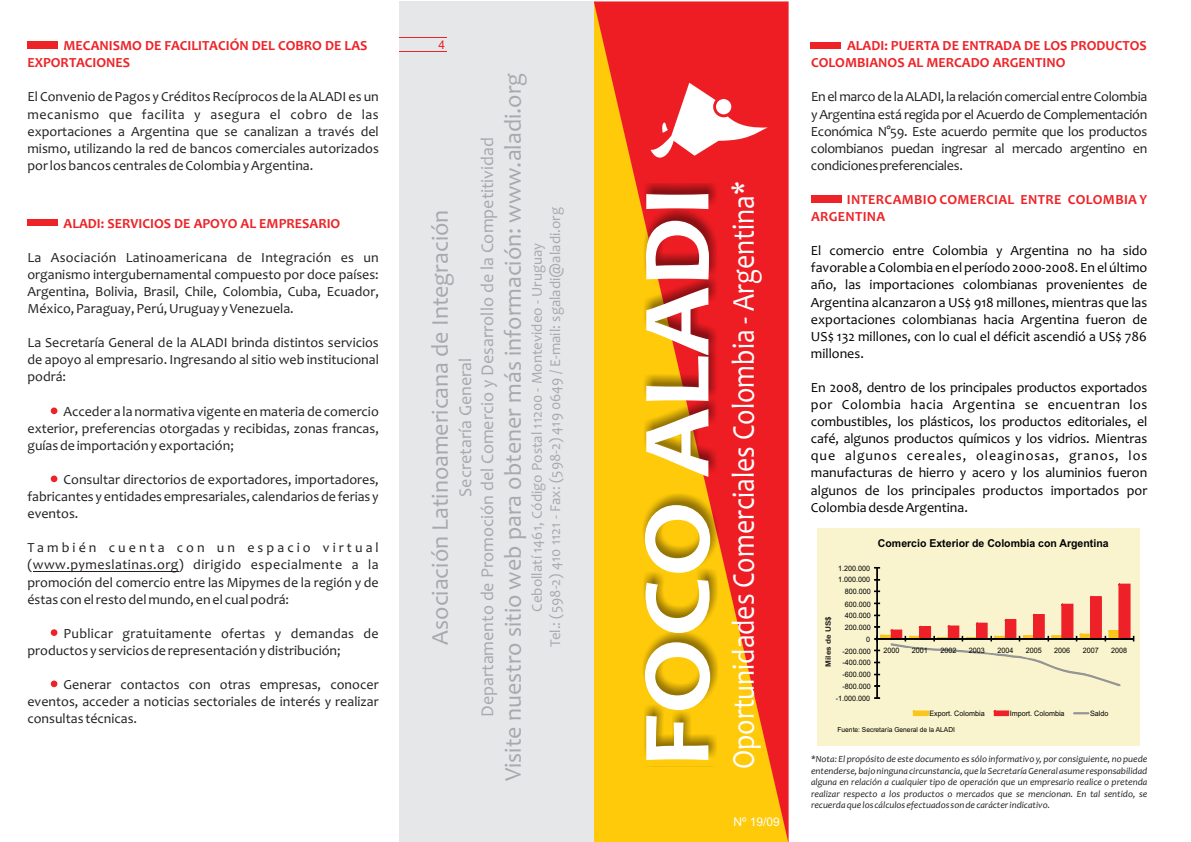
<style>
.page{position:relative;width:1191px;height:842px;background:#fff}
.page>*{position:absolute;margin:0;border:0;box-sizing:border-box;transform-origin:0 0}
.t1{font:700 97.6px "Candara";color:#fff;scale:1.12 1}
.t2{font:31.9px "Candara";color:#fff;scale:.87 1}
.t3{font:24px "Candara";color:#a8a9ad}
.t4{font:18px/22px "Candara";color:#a8a9ad;text-align:center}
.t5{font:15px/18.3px "Candara";color:#a8a9ad;text-align:center}
.t6{font:14px/17.1px "Candara";color:#231f20;text-align:justify}
.t7{font:14px/17.1px "Candara";color:#010202;text-align:justify}
.t8{font:700 14px/17.1px "Candara";color:#ee2327}
.t9{font:700 14px/17.1px "Candara";letter-spacing:.02em;color:#ee2327}
.t10{font:12px "Arial";color:#fff}
.t11{font:12px "Arial";color:#ee2327}
.t12{font:700 10.9px "Arial";color:#010202;scale:.96 1}
.t13{font:italic 9.5px/11.6px "Candara";color:#231f20;text-align:justify}
.t14{font:7.5px "Arial";color:#010202;scale:.96 1}
.t15{font:700 7.4px "Arial";color:#231f20;scale:1.11 1}
.t16{font:6.9px "Arial";color:#010202;scale:.96 1}
</style>
<div class="page">
<svg style="left:594px;top:1px;width:194px;height:841px;background:#f56e17"></svg>
<div style="left:399px;top:1px;width:195px;height:841px;background:#e6e7e9"></div>
<hr style="left:33px;top:571px;width:146px;height:1px;background:#231f20">
<div style="left:642px;top:183px;width:75px;height:583px;background:#231f20;opacity:.49"></div>
<svg style="left:650px;top:83px;width:117px;height:82px"></svg>
<hr style="left:811px;top:201px;width:31px;height:1px;background:#ee2327">
<hr style="left:811px;top:199px;width:31px;height:2px;background:#ee2327">
<hr style="left:811px;top:198px;width:31px;height:1px;background:#ee2327">
<hr style="left:811px;top:196px;width:31px;height:1px;background:#ee2327">
<div style="left:817px;top:528px;width:323px;height:218px;background:#f9f4cd"></div>
<div style="left:876px;top:567px;width:1px;height:131px;background:#010202;border:1px solid #010202"></div>
<svg style="left:874px;top:697px;width:6px;height:2px"></svg>
<svg style="left:874px;top:579px;width:260px;height:108px"></svg>
<svg style="left:912px;top:710px;width:17px;height:6px"></svg>
<svg style="left:993px;top:710px;width:16px;height:6px"></svg>
<svg style="left:1073px;top:712px;width:16px;height:2px"></svg>
<hr style="left:810px;top:48px;width:31px;height:1px;background:#ee2327">
<hr style="left:810px;top:46px;width:31px;height:1px;background:#ee2327">
<hr style="left:810px;top:44px;width:31px;height:1px;background:#ee2327">
<hr style="left:810px;top:43px;width:31px;height:1px;background:#ee2327">
<hr style="left:399px;top:51px;width:48px;height:1px;background:#ee2327">
<hr style="left:399px;top:37px;width:48px;height:1px;background:#ee2327">
<hr style="left:28px;top:225px;width:30px;height:1px;background:#ee2327">
<hr style="left:28px;top:223px;width:30px;height:1px;background:#ee2327">
<hr style="left:28px;top:221px;width:30px;height:1px;background:#ee2327">
<hr style="left:28px;top:219px;width:30px;height:2px;background:#ee2327">
<div style="left:51px;top:407px;width:6px;height:7px;background:#ee2327;border-radius:50%"></div>
<div style="left:51px;top:475px;width:6px;height:7px;background:#ee2327;border-radius:50%"></div>
<div style="left:51px;top:629px;width:6px;height:7px;background:#ee2327;border-radius:50%"></div>
<div style="left:51px;top:680px;width:6px;height:7px;background:#ee2327;border-radius:50%"></div>
<hr style="left:27px;top:47px;width:31px;height:1px;background:#ee2327">
<hr style="left:27px;top:45px;width:31px;height:2px;background:#ee2327">
<hr style="left:27px;top:44px;width:31px;height:1px;background:#ee2327">
<hr style="left:27px;top:42px;width:31px;height:1px;background:#ee2327">
<p class="t8" style="left:27px;top:38px;width:341px;text-indent:36px">MECANISMO DE FACILITACIÓN DEL COBRO DE LAS<br>EXPORTACIONES</p>
<p class="t6" style="left:27px;top:90px;width:353px">El Convenio de Pagos y Créditos Recíprocos de la ALADI es un mecanismo que facilita y asegura el cobro de las exportaciones a Argentina que se canalizan a través del mismo, utilizando la red de bancos comerciales autorizados por los bancos centrales de Colombia y Argentina.</p>
<p class="t8" style="left:63px;top:216px;width:278px">ALADI: SERVICIOS DE APOYO AL EMPRESARIO</p>
<p class="t6" style="left:27px;top:250px;width:353px">La Asociación Latinoamericana de Integración es un organismo intergubernamental compuesto por doce países:<br>Argentina, Bolivia, Brasil, Chile, Colombia, Cuba, Ecuador, México, Paraguay, Perú, Uruguay y Venezuela.</p>
<p class="t6" style="left:27px;top:336px;width:353px">La Secretaría General de la ALADI brinda distintos servicios de apoyo al empresario. Ingresando al sitio web institucional podrá:</p>
<p class="t6" style="left:27px;top:404px;width:353px;text-indent:36px">Acceder a la normativa vigente en materia de comercio exterior, preferencias otorgadas y recibidas, zonas francas, guías de importación y exportación;</p>
<p class="t6" style="left:27px;top:472px;width:353px;text-indent:36px">Consultar directorios de exportadores, importadores, fabricantes y entidades empresariales, calendarios de ferias y eventos.</p>
<p class="t6" style="left:27px;top:541px;width:353px">También cuenta con un espacio virtual (www.pymeslatinas.org) dirigido especialmente a la promoción del comercio entre las Mipymes de la región y de éstas con el resto del mundo, en el cual podrá:</p>
<p class="t6" style="left:27px;top:626px;width:353px;text-indent:36px">Publicar gratuitamente ofertas y demandas de productos y servicios de representación y distribución;</p>
<p class="t6" style="left:27px;top:677px;width:353px;text-indent:36px">Generar contactos con otras empresas, conocer eventos, acceder a noticias sectoriales de interés y realizar consultas técnicas.</p>
<p class="t11" style="left:438px;top:40px;width:8px">4</p>
<h3 class="t3" style="left:503px;top:781px;width:710px;rotate:-90deg">Visite nuestro sitio web para obtener más información: www.aladi.org</h3>
<p class="t4" style="left:456px;top:717px;width:581px;rotate:-90deg">Secretaría General<br>Departamento de Promoción del Comercio y Desarrollo de la Competitividad</p>
<p class="t5" style="left:529px;top:647px;width:441px;rotate:-90deg">Cebollatí 1461, Código Postal 11200 - Montevideo - Uruguay<br>Tel.: (598-2) 410 1121 - Fax: (598-2) 419 0649 / E-mail: sgaladi@aladi.org</p>
<h3 class="t3" style="left:430px;top:645px;width:436px;rotate:-90deg">Asociación Latinoamericana de Integración</h3>
<h1 class="t1" style="left:637px;top:768px;width:521px;rotate:-90deg">FOCO ALADI</h1>
<h2 class="t2" style="left:730px;top:769px;width:677px;rotate:-90deg">Oportunidades Comerciales Colombia - Argentina*</h2>
<p class="t10" style="left:733px;top:817px;width:48px">Nº 19/09</p>
<p class="t8" style="left:811px;top:38px;width:337px;text-indent:36px">ALADI: PUERTA DE ENTRADA DE LOS PRODUCTOS<br>COLOMBIANOS AL MERCADO ARGENTINO</p>
<p class="t6" style="left:811px;top:90px;width:338px">Enelmarcode laALADI, la relacióncomercial entreColombia y Argentina está regida por el Acuerdo de Complementación Económica N°59. Este acuerdo permite que los productos colombianos puedan ingresar al mercado argentino en condicionespreferenciales.</p>
<p class="t9" style="left:811px;top:192px;width:338px;text-indent:36px">INTERCAMBIO COMERCIAL ENTRE COLOMBIA Y<br>ARGENTINA</p>
<p class="t7" style="left:811px;top:244px;width:338px">El comercio entre Colombia y Argentina no ha sido favorable a Colombia en el período 2000-2008. En el último año, las importaciones colombianas provenientes de Argentina alcanzaron a US$ 918 millones, mientras que las exportaciones colombianas hacia Argentina fueron de US$ 132 millones, con lo cual el déficit ascendió a US$ 786 millones.</p>
<p class="t7" style="left:811px;top:380px;width:338px">En 2008, dentro de los principales productos exportados por Colombia hacia Argentina se encuentran los combustibles, los plásticos, los productos editoriales, el café, algunos productos químicos y los vidrios. Mientras que algunos cereales, oleaginosas, granos, los manufacturas de hierro y acero y los aluminios fueron algunos de los principales productos importados por Colombia desde Argentina.</p>
<p class="t14" style="left:838px;top:565px;width:35px">1.200.000</p>
<p class="t14" style="left:838px;top:577px;width:35px">1.000.000</p>
<p class="t14" style="left:844px;top:589px;width:29px">800.000</p>
<p class="t15" style="left:825px;top:667px;width:47px;rotate:-90deg">Miles de US$</p>
<p class="t14" style="left:844px;top:601px;width:29px">600.000</p>
<p class="t14" style="left:844px;top:612px;width:29px">400.000</p>
<p class="t14" style="left:844px;top:625px;width:29px">200.000</p>
<p class="t14" style="left:866px;top:636px;width:6px">0</p>
<p class="t14" style="left:842px;top:648px;width:31px">-200.000</p>
<p class="t14" style="left:842px;top:660px;width:31px">-400.000</p>
<p class="t14" style="left:842px;top:672px;width:31px">-600.000</p>
<p class="t14" style="left:842px;top:684px;width:31px">-800.000</p>
<p class="t14" style="left:836px;top:695px;width:37px">-1.000.000</p>
<p class="t12" style="left:878px;top:539px;width:242px">Comercio Exterior de Colombia con Argentina</p>
<p class="t14" style="left:883px;top:647px;width:18px">2000</p>
<p class="t14" style="left:911px;top:647px;width:18px">2001</p>
<p class="t14" style="left:940px;top:647px;width:18px">2002</p>
<p class="t14" style="left:968px;top:647px;width:18px">2003</p>
<p class="t14" style="left:997px;top:647px;width:18px">2004</p>
<p class="t14" style="left:1026px;top:647px;width:18px">2005</p>
<p class="t14" style="left:1054px;top:647px;width:18px">2006</p>
<p class="t14" style="left:1083px;top:647px;width:18px">2007</p>
<p class="t14" style="left:1111px;top:647px;width:18px">2008</p>
<p class="t14" style="left:929px;top:711px;width:59px">Export. Colombia</p>
<p class="t14" style="left:1009px;top:711px;width:59px">Import. Colombia</p>
<p class="t14" style="left:1090px;top:711px;width:21px">Saldo</p>
<p class="t16" style="left:837px;top:727px;width:124px">Fuente: Secretaría General de la ALADI</p>
<p class="t13" style="left:811px;top:754px;width:338px">*Nota: El propósito de este documento es sólo informativo y, por consiguiente, no puede entenderse, bajo ninguna circunstancia, que la Secretaría General asume responsabilidad alguna en relación a cualquier tipo de operación que un empresario realice o pretenda realizar respecto a los productos o mercados que se mencionan. En tal sentido, se recuerda que los cálculos efectuados son de carácter indicativo.</p>
</div>
